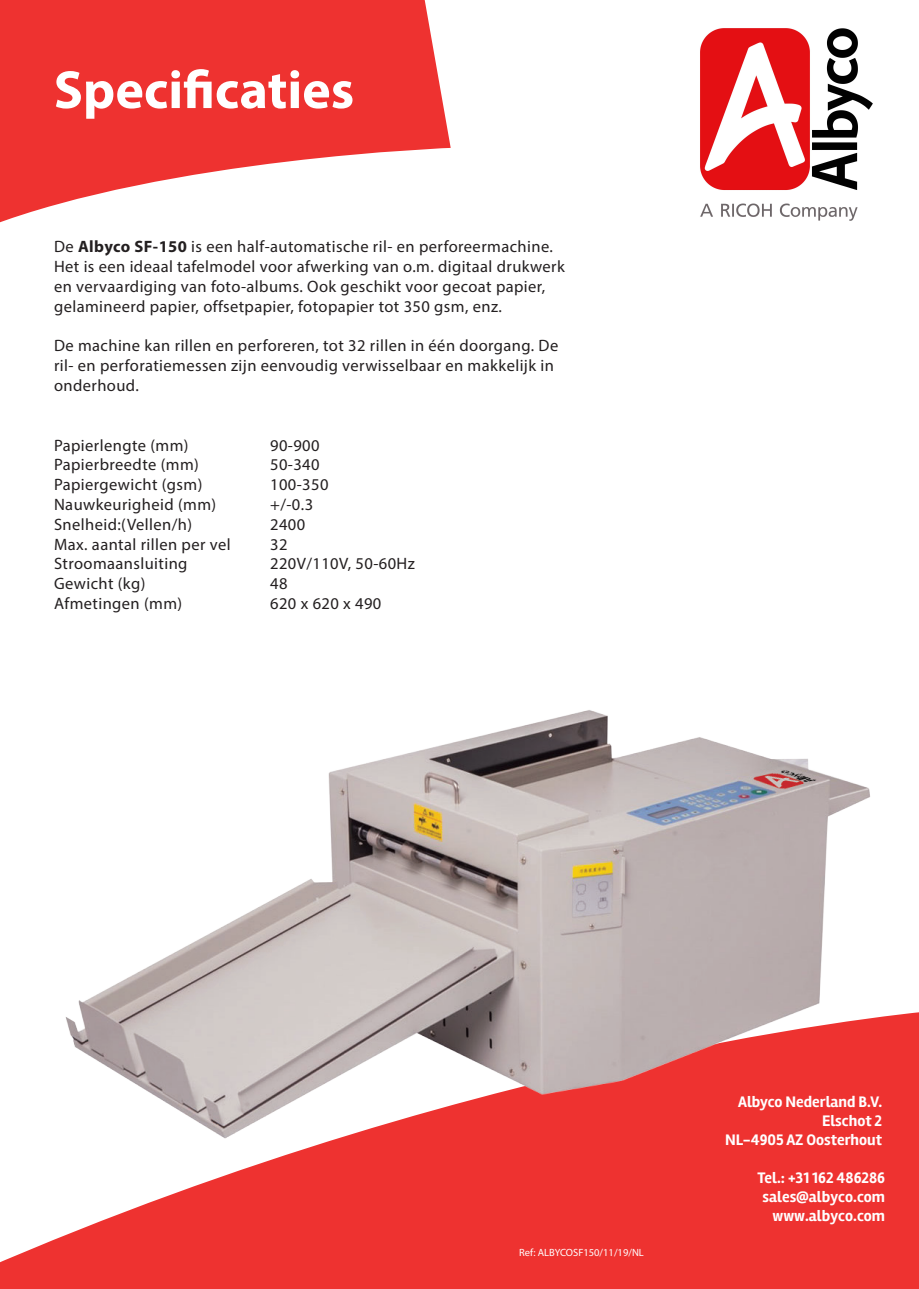
<style>
.page{position:relative;width:919px;height:1289px;background:#fff}
.page>*{position:absolute;margin:0;border:0;box-sizing:border-box;transform-origin:0 0}
.Testo_Titolo1_2righe{font:700 54px "Myriad Pro";color:#fff}
.t1{font:16.5px/19.8px "Myriad Pro";letter-spacing:.025em;color:#231f20}
.t2{font:700 15.75px/18.9px "Rambla";color:#fff;text-align:right}
.Testo_fondo_2{font:10.5px "Myriad Pro";color:#fff}
.s1{font-weight:700}
</style>
<div class="page">
<svg style="left:0;top:1012px;width:918px;height:276px;fill:#ee3230"></svg>
<svg style="left:0;top:0;width:450px;height:223px;fill:#ee3230"></svg>
<img style="left:60px;top:710px;width:820px;height:455px">
<img style="left:700px;top:28px;width:173px;height:193px">
<p class="Testo_Titolo1_2righe" style="left:54px;top:55px;width:302px">Specificaties</p>
<p class="t1" style="left:54px;top:237px;width:512px">De <span class="s1">Albyco SF-150</span> is een half-automatische ril- en perforeermachine.<br>Het is een ideaal tafelmodel voor afwerking van o.m. digitaal drukwerk en vervaardiging van foto-albums. Ook geschikt voor gecoat papier, gelamineerd papier, offsetpapier, fotopapier tot 350 gsm, enz.</p>
<p class="t1" style="left:54px;top:336px;width:505px">De machine kan rillen en perforeren, tot 32 rillen in één doorgang. De ril- en perforatiemessen zijn eenvoudig verwisselbaar en makkelijk in onderhoud.</p>
<p class="t1" style="left:54px;top:435px;width:136px">Papierlengte (mm)</p>
<p class="t1" style="left:270px;top:435px;width:51px">90-900</p>
<p class="t1" style="left:54px;top:454px;width:146px">Papierbreedte (mm)</p>
<p class="t1" style="left:270px;top:454px;width:51px">50-340</p>
<p class="t1" style="left:54px;top:474px;width:150px">Papiergewicht (gsm)</p>
<p class="t1" style="left:270px;top:474px;width:60px">100-350</p>
<p class="t1" style="left:54px;top:494px;width:164px">Nauwkeurigheid (mm)</p>
<p class="t1" style="left:270px;top:494px;width:44px">+/-0.3</p>
<p class="t1" style="left:54px;top:514px;width:140px">Snelheid:(Vellen/h)</p>
<p class="t1" style="left:270px;top:514px;width:37px">2400</p>
<p class="t1" style="left:54px;top:534px;width:178px">Max. aantal rillen per vel</p>
<p class="t1" style="left:270px;top:534px;width:19px">32</p>
<p class="t1" style="left:54px;top:553px;width:135px">Stroomaansluiting</p>
<p class="t1" style="left:270px;top:553px;width:146px">220V/110V, 50-60Hz</p>
<p class="t1" style="left:54px;top:573px;width:93px">Gewicht (kg)</p>
<p class="t1" style="left:270px;top:573px;width:19px">48</p>
<p class="t1" style="left:54px;top:593px;width:130px">Afmetingen (mm)</p>
<p class="t1" style="left:270px;top:593px;width:113px">620 x 620 x 490</p>
<p class="Testo_fondo_2" style="left:519px;top:1246px;width:126px">Ref: ALBYCOSF150/11/19/NL</p>
<p class="t2" style="left:738px;top:1092px;width:146px">Albyco Nederland B.V.</p>
<p class="t2" style="left:822px;top:1111px;width:62px">Elschot 2</p>
<p class="t2" style="left:725px;top:1130px;width:159px">NL-4905 AZ Oosterhout</p>
<p class="t2" style="left:757px;top:1168px;width:129px">Tel.: +31 162 486286 sales@albyco.com www.albyco.com</p>
</div>
